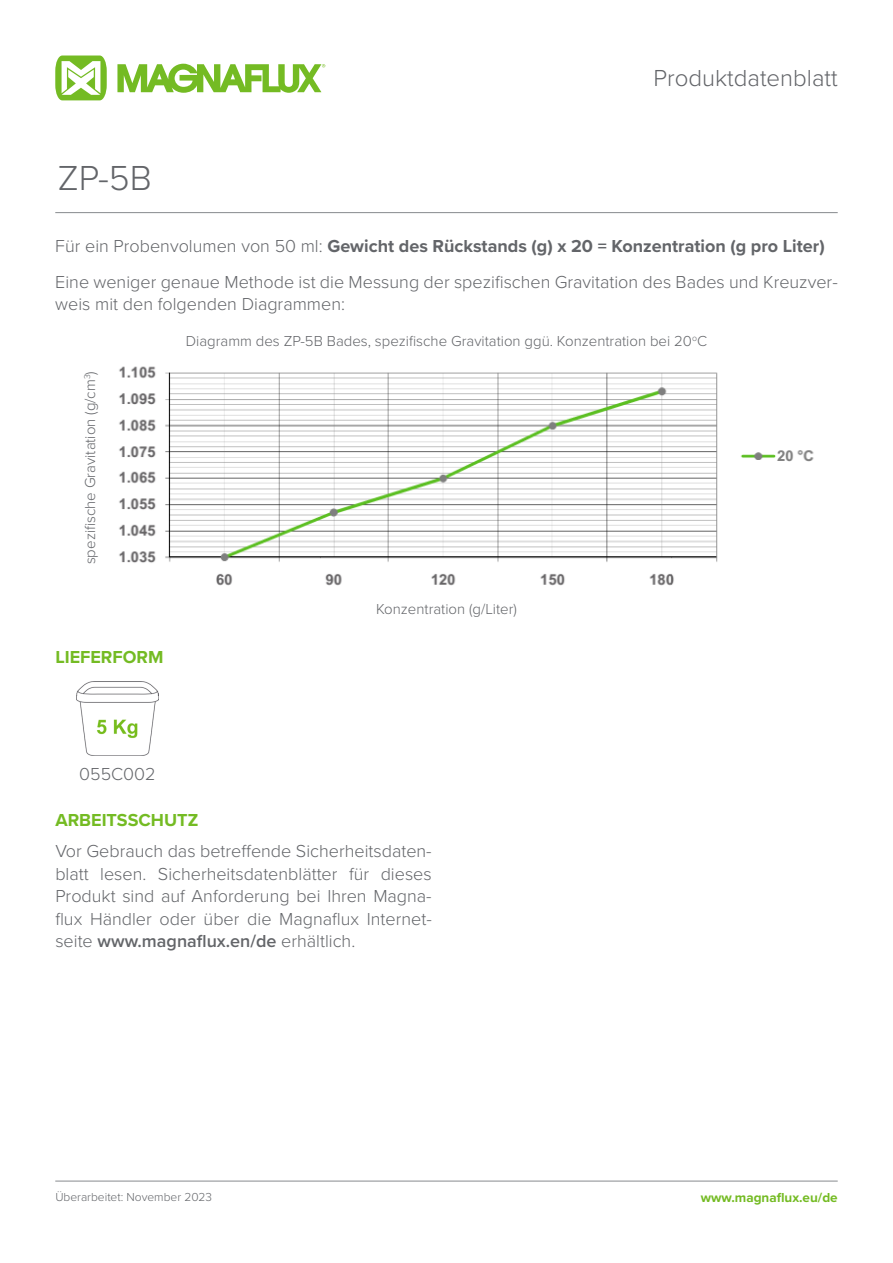
<style>
.page{position:relative;width:893px;height:1263px;background:#fff}
.page>*{position:absolute;margin:0;border:0;box-sizing:border-box;transform-origin:0 0}
.t1{font:300 36px "Proxima Nova";color:#636569}
.t2{font:300 24px "Proxima Nova";color:#636569}
.t3{font:300 18px/22.5px "Proxima Nova";color:#636569}
.t4{font:700 18px "Proxima Nova";color:#74bb23}
.t5{font:300 15px "Proxima Nova";color:#636569}
.t6{font:700 13.5px "Proxima Nova";color:#74bb23}
.t7{font:300 12px "Proxima Nova";color:#636569}
.s1{font-weight:700}
.s2{font-weight:600}
</style>
<div class="page">
<svg style="left:117px;top:64px;width:208px;height:29px"></svg>
<svg style="left:55px;top:56px;width:52px;height:44px"></svg>
<hr style="left:55px;top:1181px;width:783px;height:1px;background:#878a8e">
<hr style="left:55px;top:212px;width:783px;height:1px;background:#878a8e">
<img style="left:76px;top:681px;width:82px;height:74px">
<img style="left:119px;top:366px;width:695px;height:220px">
<h1 class="t1" style="left:58px;top:151px;width:95px">ZP-5B</h1>
<h2 class="t2" style="left:653px;top:60px;width:186px">Produktdatenblatt</h2>
<p class="t3" style="left:55px;top:228px;width:784px;line-height:35.2px">Für ein Probenvolumen von 50 ml: <span class="s1">Gewicht des Rückstands (g) x 20 = Konzentration (g pro Liter)<br></span>Eine weniger genaue Methode ist die Messung der spezifischen Gravitation des Bades und Kreuzver-</p>
<p class="t3" style="left:55px;top:292px;width:291px">weis mit den folgenden Diagrammen:</p>
<p class="t5" style="left:186px;top:330px;width:523px">Diagramm des ZP-5B Bades, spezifische Gravitation ggü. Konzentration bei 20<sup>o</sup>C</p>
<p class="t5" style="left:79px;top:564px;width:195px;rotate:-90deg">spezifische Gravitation (g/cm<sup>3</sup>)</p>
<p class="t4" style="left:55px;top:643px;width:110px">LIEFERFORM</p>
<p class="t5" style="left:376px;top:598px;width:142px">Konzentration (g/Liter)</p>
<p class="t3" style="left:79px;top:761px;width:78px">055C002</p>
<p class="t4" style="left:55px;top:807px;width:144px">ARBEITSSCHUTZ</p>
<p class="t3" style="left:55px;top:839px;width:378px;text-align:justify">Vor Gebrauch das betreffende Sicherheitsdaten&shy;blatt lesen. Sicherheitsdatenblätter für dieses Produkt sind auf Anforderung bei Ihren Magna&shy;flux Händler oder über die Magnaflux Internet&shy;seite <span class="s2">www.magnaflux.en/de</span> erhältlich.</p>
<p class="t7" style="left:55px;top:1188px;width:158px">Überarbeitet: November 2023</p>
<p class="t6" style="left:701px;top:1187px;width:138px">www.magnaflux.eu/de</p>
</div>
